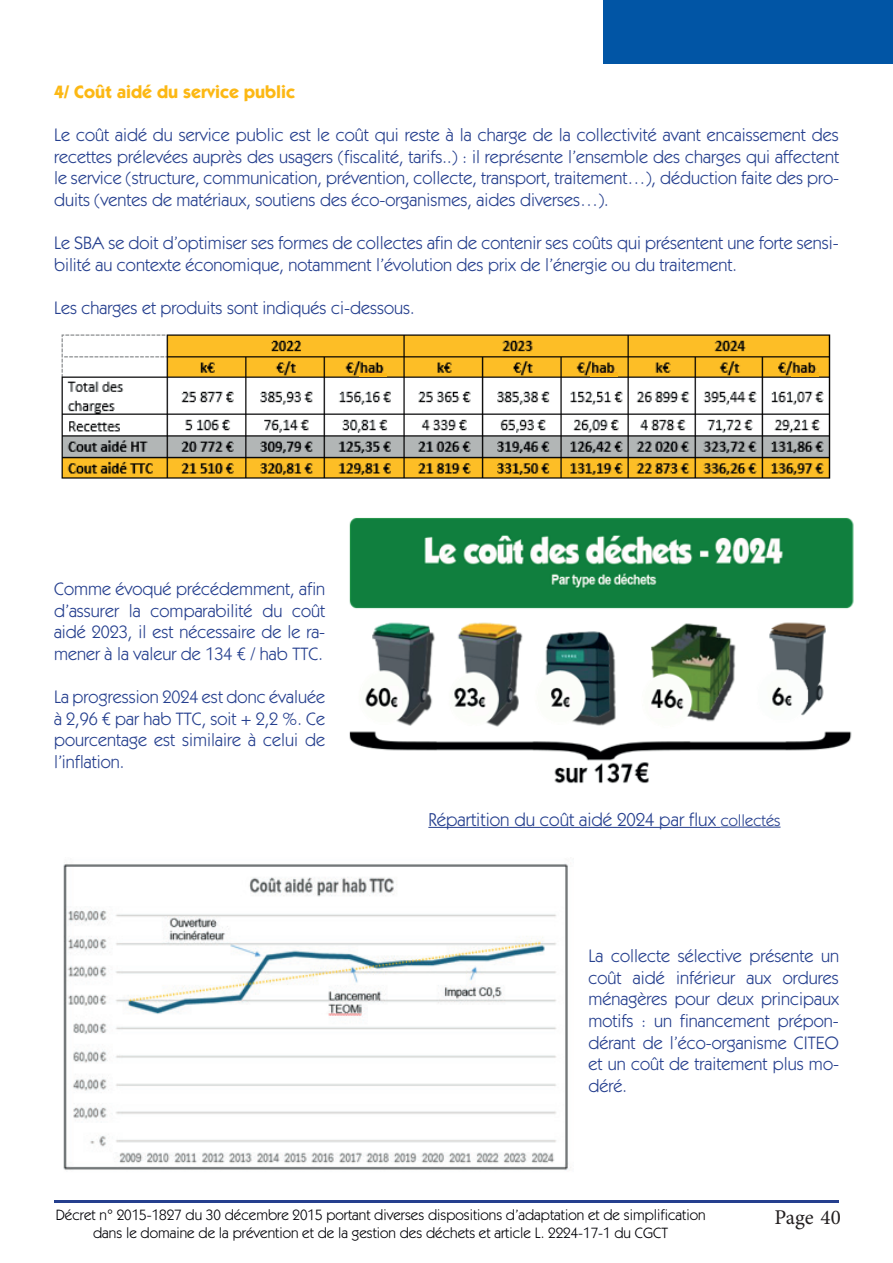
<style>
.page{position:relative;width:893px;height:1263px;background:#fff}
.page>*{position:absolute;margin:0;border:0;box-sizing:border-box;transform-origin:0 0}
.t1{font:21px "Minion Pro";letter-spacing:-.005em;color:#231f20}
.t2{font:18.75px "ITC Kabel Std";color:#253f8e}
.t3{font:18px/21.6px "ITC Kabel Std";color:#253f8e;text-align:justify}
.t4{font:700 18px "ITC Kabel Std";color:#fcb814}
.t5{font:15px "ITC Kabel Std";color:#000006}
.s1{font-size:16.35px}
</style>
<div class="page">
<hr style="left:54px;top:1200px;width:785px;height:2px;background:#253f8e">
<img style="left:61px;top:334px;width:770px;height:145px">
<img style="left:349px;top:517px;width:505px;height:267px">
<hr style="left:428px;top:827px;width:293px;height:1px;background:#253f8e">
<hr style="left:721px;top:827px;width:59px;height:1px;background:#253f8e">
<img style="left:63px;top:863px;width:508px;height:308px">
<div style="left:604px;top:0;width:289px;height:64px;background:#0155a5"></div>
<hr style="left:360px;top:373px;width:27px;height:4px;background:#fcb814">
<hr style="left:590px;top:373px;width:27px;height:4px;background:#fcb814">
<hr style="left:791px;top:373px;width:27px;height:4px;background:#fcb814">
<p class="t4" style="left:54px;top:81px;width:243px">4/ Coût aidé du service public</p>
<p class="t3" style="left:54px;top:124px;width:786px">Le coût aidé du service public est le coût qui reste à la charge de la collectivité avant encaissement des recettes prélevées auprès des usagers (fiscalité, tarifs..) : il représente l’ensemble des charges qui affectent le service (structure, communication, prévention, collecte, transport, traitement…), déduction faite des pro&shy;duits (ventes de matériaux, soutiens des éco-organismes, aides diverses…).</p>
<p class="t3" style="left:54px;top:232px;width:786px">Le SBA se doit d’optimiser ses formes de collectes afin de contenir ses coûts qui présentent une forte sensi&shy;bilité au contexte économique, notamment l’évolution des prix de l’énergie ou du traitement.</p>
<p class="t3" style="left:54px;top:297px;width:362px">Les charges et produits sont indiqués ci-dessous.</p>
<p class="t3" style="left:54px;top:578px;width:273px">Comme évoqué précédemment, afin d’assurer la comparabilité du coût aidé 2023, il est nécessaire de le ra&shy;mener à la valeur de 134 € / hab TTC.</p>
<p class="t3" style="left:54px;top:686px;width:273px">La progression 2024 est donc évaluée à 2,96 € par hab TTC, soit + 2,2 %. Ce pourcentage est similaire à celui de l’inflation.</p>
<p class="t2" style="left:428px;top:808px;width:354px">Répartition du coût aidé 2024 par flux <span class="s1">collectés</span></p>
<p class="t3" style="left:588px;top:945px;width:252px">La collecte sélective présente un coût aidé inférieur aux ordures ménagères pour deux principaux motifs : un financement prépon&shy;dérant de l’éco-organisme CITEO et un coût de traitement plus mo&shy;déré.</p>
<p class="t5" style="left:56px;top:1206px;width:651px">Décret n° 2015-1827 du 30 décembre 2015 portant diverses dispositions d’adaptation et de simplification</p>
<p class="t1" style="left:774px;top:1203px;width:68px">Page 40</p>
<p class="t5" style="left:93px;top:1224px;width:576px">dans le domaine de la prévention et de la gestion des déchets et article L. 2224-17-1 du CGCT</p>
</div>
